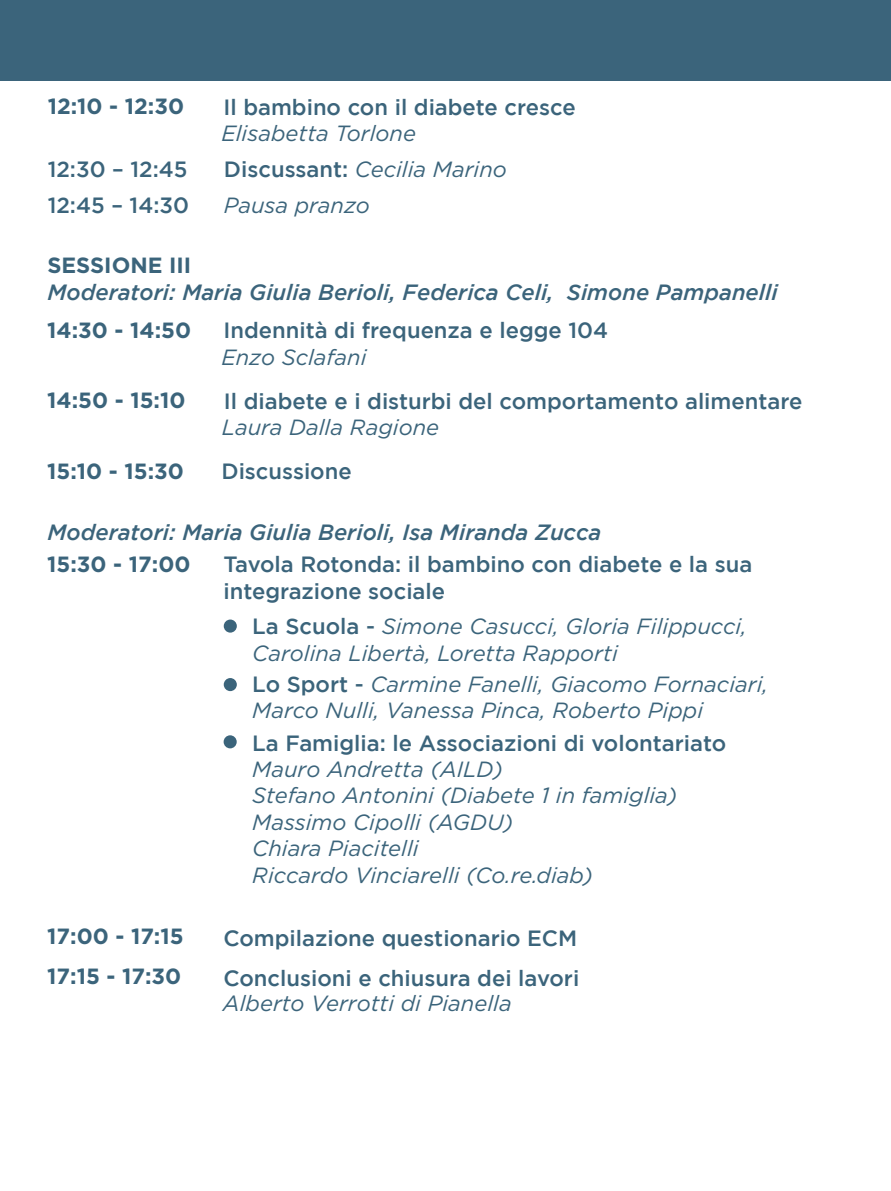
<style>
.page{position:relative;width:891px;height:1191px;background:#fff}
.page>*{position:absolute;margin:0;border:0;box-sizing:border-box;transform-origin:0 0}
.t1{font:italic 22px/26.4px "Gotham";color:#3b647b}
.t2{font:500 22px/26.4px "Gotham";color:#3b647b}
.t3{font:italic 500 22px "Gotham";color:#3b647b}
.t4{font:700 22px "Gotham";color:#3b647b}
.s1{font-weight:500;font-style:normal}
</style>
<div class="page">
<div style="left:0;top:0;width:890px;height:81px;background:#3b647b"></div>
<div style="left:224px;top:619px;width:13px;height:13px;background:#3b647b;border-radius:50%"></div>
<div style="left:224px;top:678px;width:13px;height:13px;background:#3b647b;border-radius:50%"></div>
<div style="left:223px;top:735px;width:13px;height:13px;background:#3b647b;border-radius:50%"></div>
<p class="t4" style="left:48px;top:93px;width:138px">12:10 - 12:30</p>
<p class="t2" style="left:223px;top:93px;width:353px">Il bambino con il diabete cresce</p>
<p class="t1" style="left:221px;top:120px;width:196px">Elisabetta Torlone</p>
<p class="t2" style="left:48px;top:156px;width:141px">12:30 – 12:45</p>
<p class="t1" style="left:224px;top:156px;width:284px"><span class="s1">Discussant:</span> Cecilia Marino</p>
<p class="t2" style="left:48px;top:191px;width:143px">12:45 – 14:30</p>
<p class="t1" style="left:224px;top:192px;width:147px">Pausa pranzo</p>
<p class="t4" style="left:47px;top:253px;width:145px">SESSIONE III</p>
<p class="t3" style="left:47px;top:280px;width:731px">Moderatori: Maria Giulia Berioli, Federica Celi, Simone Pampanelli</p>
<p class="t4" style="left:47px;top:318px;width:145px">14:30 - 14:50</p>
<p class="t2" style="left:223px;top:317px;width:386px">Indennità di frequenza e legge 104</p>
<p class="t4" style="left:47px;top:387px;width:140px">14:50 - 15:10</p>
<p class="t1" style="left:221px;top:344px;width:146px">Enzo Sclafani</p>
<p class="t2" style="left:224px;top:387px;width:579px">Il diabete e i disturbi del comportamento alimentare</p>
<p class="t1" style="left:222px;top:414px;width:219px">Laura Dalla Ragione</p>
<p class="t4" style="left:47px;top:458px;width:138px">15:10 - 15:30</p>
<p class="t2" style="left:221px;top:457px;width:132px">Discussione</p>
<p class="t3" style="left:47px;top:520px;width:555px">Moderatori: Maria Giulia Berioli, Isa Miranda Zucca</p>
<p class="t4" style="left:47px;top:552px;width:145px">15:30 - 17:00</p>
<p class="t2" style="left:223px;top:551px;width:530px">Tavola Rotonda: il bambino con diabete e la sua integrazione sociale</p>
<p class="t1" style="left:252px;top:613px;width:496px"><span class="s1">La Scuola -</span> Simone Casucci, Gloria Filippucci,<br>Carolina Libertà, Loretta Rapporti</p>
<p class="t1" style="left:252px;top:671px;width:517px"><span class="s1">Lo Sport -</span> Carmine Fanelli, Giacomo Fornaciari,<br>Marco Nulli, Vanessa Pinca, Roberto Pippi</p>
<p class="t2" style="left:252px;top:729px;width:475px">La Famiglia: le Associazioni di volontariato</p>
<p class="t1" style="left:252px;top:756px;width:426px">Mauro Andretta (AILD)<br>Stefano Antonini (Diabete 1 in famiglia)<br>Massimo Cipolli (AGDU)<br>Chiara Piacitelli<br>Riccardo Vinciarelli (Co.re.diab)</p>
<p class="t4" style="left:47px;top:923px;width:138px">17:00 - 17:15</p>
<p class="t4" style="left:47px;top:963px;width:135px">17:15 - 17:30</p>
<p class="t2" style="left:223px;top:924px;width:355px">Compilazione questionario ECM</p>
<p class="t2" style="left:223px;top:964px;width:357px">Conclusioni e chiusura dei lavori</p>
<p class="t1" style="left:223px;top:990px;width:290px">Alberto Verrotti di Pianella</p>
</div>
